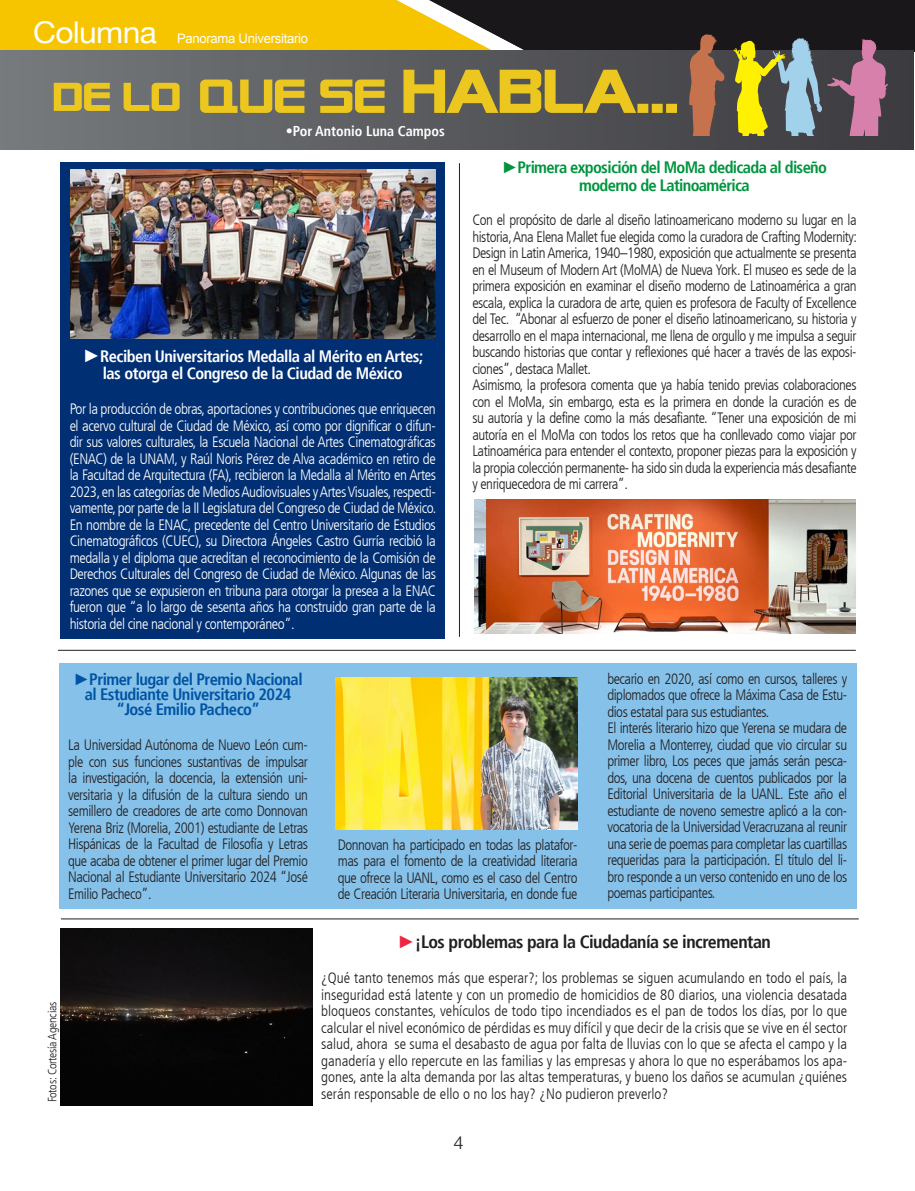
<style>
.page{position:relative;width:915px;height:1191px;background:#fff}
.page>*{position:absolute;margin:0;border:0;box-sizing:border-box;transform-origin:0 0}
.t1{font:30px "Helvetica Neue";letter-spacing:-.02em;color:#fff;scale:1.06 1}
.t2{font:700 condensed 18px "Frutiger";letter-spacing:-.03em;color:#231f20}
.t3{font:300 18px "Helvetica LT Std";color:#231f20}
.t4{font:700 condensed 16.5px/16.5px "Frutiger";letter-spacing:-.03em;color:#fff;text-align:center}
.t5{font:700 condensed 16.5px/15px "Frutiger";letter-spacing:-.03em;color:#0054a4;text-align:center}
.t6{font:700 condensed 16.5px/18px "Frutiger";letter-spacing:-.04em;color:#00943e;text-align:center}
.t7{font:300 condensed 15px/16.5px "Frutiger LT";letter-spacing:-.03em;color:#231f20;text-align:justify}
.t8{font:300 condensed 15px/16.5px "Frutiger LT";letter-spacing:-.03em;color:#fff;text-align:justify}
.t9{font:700 condensed 14.25px "Frutiger";color:#fff}
.t10{font:13.05px "Arial";letter-spacing:-.02em;color:#fff}
.t11{font:300 condensed 12px "Frutiger LT";letter-spacing:-.02em;color:#231f20}
.s1{font-family:"Arial";font-weight:900;font-stretch:normal;font-size:18px}
.s2{font-family:"Arial";font-weight:900;font-stretch:normal}
.s3{font-family:"Arial";font-weight:900;font-stretch:normal;color:#ed2742}
</style>
<div class="page">
<div style="left:61px;top:161px;width:384px;height:477px;background:#002f73"></div>
<svg style="left:0;top:0;width:914px;height:150px;background:#837541"></svg>
<svg style="left:0;top:137px;width:913px;height:13px;background:#57595c"></svg>
<div style="left:59px;top:663px;width:796px;height:245px;background:#86c1e9"></div>
<hr style="left:61px;top:918px;width:797px;height:1px;background:#231f20">
<hr style="left:58px;top:650px;width:797px;height:1px;background:#231f20">
<img style="left:336px;top:678px;width:241px;height:151px">
<img style="left:61px;top:928px;width:251px;height:177px">
<hr style="left:459px;top:163px;width:1px;height:474px;background:#231f20">
<img style="left:70px;top:169px;width:365px;height:170px">
<img style="left:474px;top:499px;width:381px;height:135px">
<h1 class="t1" style="left:33px;top:11px;width:118px">Columna</h1>
<p class="t10" style="left:177px;top:30px;width:132px">Panorama Universitario</p>
<p class="t9" style="left:286px;top:123px;width:160px">•Por Antonio Luna Campos</p>
<p class="t4" style="left:83px;top:348px;width:342px"><span class="s1">►</span>Reciben Universitarios Medalla al Mérito en Artes; las otorga el Congreso de la Ciudad de México</p>
<p class="t8" style="left:70px;top:401px;width:368px">Por la producción de obras, aportaciones y contribuciones que enriquecen el acervo cultural de Ciudad de México, así como por dignificar o difun&shy;dir sus valores culturales, la Escuela Nacional de Artes Cinematográficas (ENAC) de la UNAM, y Raúl Noris Pérez de Alva académico en retiro de la Facultad de Arquitectura (FA), recibieron la Medalla al Mérito en Artes 2023, en las categorías de Medios Audiovisuales y Artes Visuales, respecti&shy;vamente, por parte de la II Legislatura del Congreso de Ciudad de México.<br>En nombre de la ENAC, precedente del Centro Universitario de Estudios Cinematográficos (CUEC), su Directora Ángeles Castro Gurría recibió la medalla y el diploma que acreditan el reconocimiento de la Comisión de Derechos Culturales del Congreso de Ciudad de México. Algunas de las razones que se expusieron en tribuna para otorgar la presea a la ENAC fueron que “a lo largo de sesenta años ha construido gran parte de la historia del cine nacional y contemporáneo”.</p>
<p class="t6" style="left:501px;top:158px;width:326px"><span class="s2">►</span>Primera exposición del MoMa dedicada al diseño moderno de Latinoamérica</p>
<p class="t7" style="left:472px;top:212px;width:386px;text-align:left">Con el propósito de darle al diseño latinoamericano moderno su lugar en la historia, Ana Elena Mallet fue elegida como la curadora de Crafting Modernity:<br>Design in Latin America, 1940–1980, exposición que actualmente se presenta en el Museum of Modern Art (MoMA) de Nueva York. El museo es sede de la primera exposición en examinar el diseño moderno de Latinoamérica a gran escala, explica la curadora de arte, quien es profesora de Faculty of Excellence del Tec. “Abonar al esfuerzo de poner el diseño latinoamericano, su historia y desarrollo en el mapa internacional, me llena de orgullo y me impulsa a seguir buscando historias que contar y reflexiones qué hacer a través de las exposi&shy;ciones”, destaca Mallet.<br>Asimismo, la profesora comenta que ya había tenido previas colaboraciones con el MoMa, sin embargo, esta es la primera en donde la curación es de su autoría y la define como la más desafiante. “Tener una exposición de mi autoría en el MoMa con todos los retos que ha conllevado como viajar por Latinoamérica para entender el contexto, proponer piezas para la exposición y la propia colección permanente- ha sido sin duda la experiencia más desafiante y enriquecedora de mi carrera”.</p>
<p class="t5" style="left:73px;top:671px;width:231px"><span class="s2">►</span>Primer lugar del Premio Nacional al Estudiante Universitario 2024 “José Emilio Pacheco”</p>
<p class="t7" style="left:68px;top:737px;width:241px">La Universidad Autónoma de Nuevo León cum&shy;ple con sus funciones sustantivas de impulsar la investigación, la docencia, la extensión uni&shy;versitaria y la difusión de la cultura siendo un semillero de creadores de arte como Donnovan Yerena Briz (Morelia, 2001) estudiante de Letras Hispánicas de la Facultad de Filosofía y Letras que acaba de obtener el primer lugar del Premio Nacional al Estudiante Universitario 2024 “José Emilio Pacheco”.</p>
<p class="t11" style="left:45px;top:1102px;width:102px;rotate:-90deg">Fotos: Cortesía Agencias</p>
<p class="t7" style="left:337px;top:836px;width:241px">Donnovan ha participado en todas las platafor&shy;mas para el fomento de la creatividad literaria que ofrece la UANL, como es el caso del Centro de Creación Literaria Universitaria, en donde fue</p>
<p class="t7" style="left:607px;top:670px;width:241px;text-align:left">becario en 2020, así como en cursos, talleres y diplomados que ofrece la Máxima Casa de Estu&shy;dios estatal para sus estudiantes.<br>El interés literario hizo que Yerena se mudara de Morelia a Monterrey, ciudad que vio circular su primer libro, Los peces que jamás serán pesca&shy;dos, una docena de cuentos publicados por la Editorial Universitaria de la UANL. Este año el estudiante de noveno semestre aplicó a la con&shy;vocatoria de la Universidad Veracruzana al reunir una serie de poemas para completar las cuartillas requeridas para la participación. El título del li&shy;bro responde a un verso contenido en uno de los poemas participantes.</p>
<p class="t2" style="left:397px;top:930px;width:374px"><span class="s3">►</span>¡Los problemas para la Ciudadanía se incrementan</p>
<p class="t7" style="left:321px;top:970px;width:527px">¿Qué tanto tenemos más que esperar?; los problemas se siguen acumulando en todo el país, la inseguridad está latente y con un promedio de homicidios de 80 diarios, una violencia desatada bloqueos constantes, vehículos de todo tipo incendiados es el pan de todos los días, por lo que calcular el nivel económico de pérdidas es muy difícil y que decir de la crisis que se vive en él sector salud, ahora se suma el desabasto de agua por falta de lluvias con lo que se afecta el campo y la ganadería y ello repercute en las familias y las empresas y ahora lo que no esperábamos los apa&shy;gones, ante la alta demanda por las altas temperaturas, y bueno los daños se acumulan ¿quiénes serán responsable de ello o no los hay? ¿No pudieron preverlo?</p>
<p class="t3" style="left:453px;top:1130px;width:12px">4</p>
</div>
